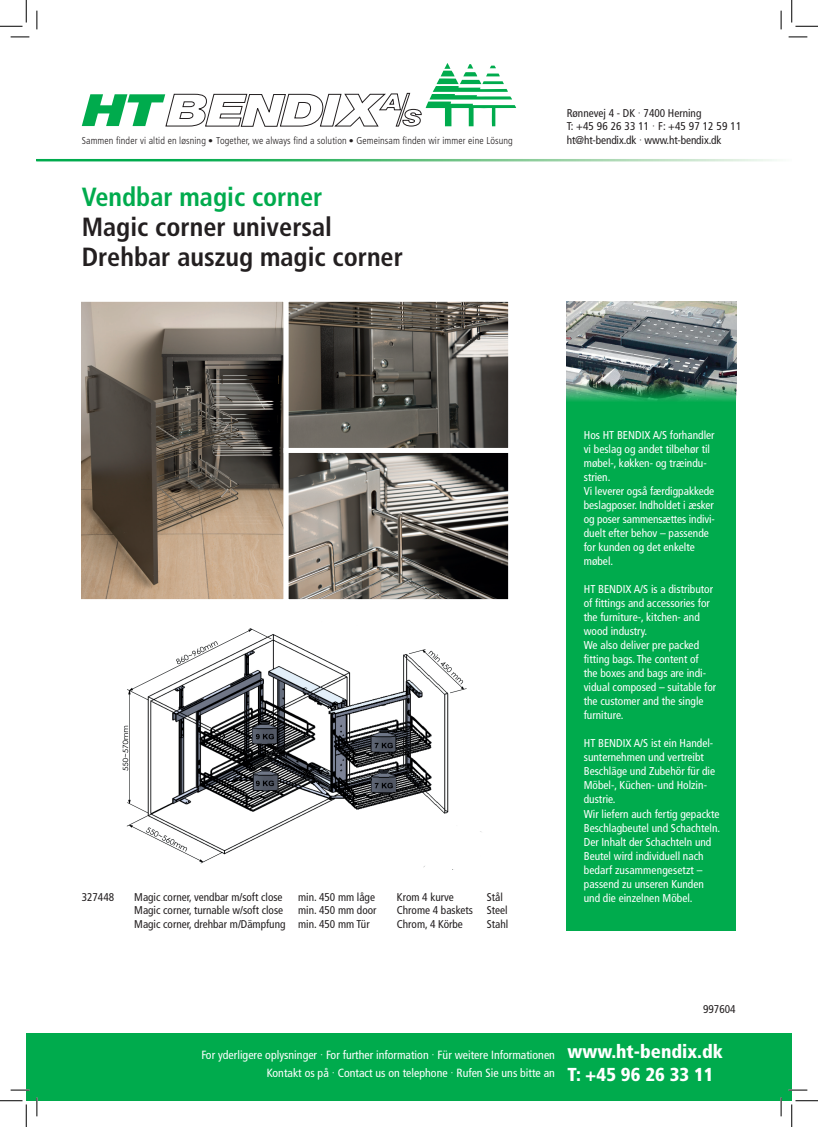
<style>
.page{position:relative;width:818px;height:1127px;background:#fff}
.page>*{position:absolute;margin:0;border:0;box-sizing:border-box;transform-origin:0 0}
.t1{font:700 condensed 26.25px "Frutiger LT Std";color:#231f20}
.t2{font:700 condensed 26.25px "Frutiger LT Std";color:#00ab4d}
.t3{font:900 condensed 18.75px "Frutiger LT Std";color:#fff}
.brød{font:condensed 11.88px "Frutiger LT Std";color:#fff}
.t4{font:condensed 11.38px/14px "Frutiger";color:#fff}
.brød-2{font:condensed 11.25px "Frutiger LT Std";color:#231f20}
.t5{font:300 condensed 10px "Frutiger LT Std";letter-spacing:.01em;color:#231f20}
</style>
<div class="page">
<img style="left:122px;top:628px;width:360px;height:240px">
<div style="left:26px;top:1032px;width:766px;height:68px;background:#00ab4d"></div>
<svg style="left:82px;top:63px;width:434px;height:64px"></svg>
<div style="left:567px;top:302px;width:169px;height:628px;background:#00ab4d"></div>
<img style="left:82px;top:303px;width:425px;height:295px">
<div style="left:76px;top:297px;width:213px;height:307px;border:5px solid #fff"></div>
<div style="left:284px;top:297px;width:229px;height:156px;border:5px solid #fff"></div>
<div style="left:284px;top:448px;width:229px;height:156px;border:5px solid #fff"></div>
<div style="left:36px;top:159px;width:756px;height:2px;border:1px solid #fff"></div>
<img style="left:567px;top:302px;width:169px;height:99px">
<svg style="left:11px;top:36px;width:18px;height:2px"></svg>
<svg style="left:788px;top:36px;width:19px;height:2px"></svg>
<svg style="left:11px;top:1089px;width:18px;height:1px"></svg>
<svg style="left:788px;top:1089px;width:19px;height:1px"></svg>
<svg style="left:36px;top:11px;width:2px;height:18px"></svg>
<svg style="left:36px;top:1097px;width:2px;height:18px"></svg>
<svg style="left:780px;top:11px;width:2px;height:18px"></svg>
<svg style="left:780px;top:1097px;width:2px;height:18px"></svg>
<svg style="left:0;top:0;width:27px;height:27px"></svg>
<svg style="left:0;top:1100px;width:27px;height:26px"></svg>
<svg style="left:791px;top:0;width:27px;height:27px"></svg>
<svg style="left:791px;top:1100px;width:27px;height:26px"></svg>
<p class="t5" style="left:82px;top:135px;width:432px">Sammen finder vi altid en løsning Together, we always find a solution Gemeinsam finden wir immer eine Lösung</p>
<p class="t2" style="left:82px;top:181px;width:242px">Vendbar magic corner</p>
<p class="t1" style="left:82px;top:211px;width:252px">Magic corner universal</p>
<p class="t1" style="left:82px;top:241px;width:323px">Drehbar auszug magic corner</p>
<p class="brød-2" style="left:567px;top:106px;width:136px">Rønnevej 4 - DK 7400 Herning</p>
<p class="brød-2" style="left:567px;top:119px;width:176px">T: +45 96 26 33 11 F: +45 97 12 59 11</p>
<p class="brød-2" style="left:567px;top:133px;width:156px">ht@ht-bendix.dk www.ht-bendix.dk</p>
<p class="brød-2" style="left:82px;top:890px;width:34px">327448</p>
<p class="brød-2" style="left:134px;top:890px;width:150px">Magic corner, vendbar m/soft close</p>
<p class="brød-2" style="left:298px;top:890px;width:78px">min. 450 mm låge</p>
<p class="brød-2" style="left:397px;top:890px;width:59px">Krom 4 kurve</p>
<p class="brød-2" style="left:487px;top:890px;width:18px">Stål</p>
<p class="brød-2" style="left:134px;top:903px;width:150px">Magic corner, turnable w/soft close</p>
<p class="brød-2" style="left:298px;top:903px;width:80px">min. 450 mm door</p>
<p class="brød-2" style="left:397px;top:903px;width:112px">Chrome 4 baskets Steel</p>
<p class="brød-2" style="left:134px;top:917px;width:237px">Magic corner, drehbar m/Dämpfung min. 450 mm Tür</p>
<p class="brød-2" style="left:397px;top:917px;width:68px">Chrom, 4 Körbe</p>
<p class="brød-2" style="left:487px;top:917px;width:23px">Stahl</p>
<p class="t4" style="left:584px;top:428px;width:133px">Hos HT BENDIX A/S forhandler vi beslag og andet tilbehør til møbel-, køkken- og træindu&shy;strien.<br>Vi leverer også færdigpakkede beslagposer. Indholdet i æsker og poser sammensættes indivi&shy;duelt efter behov – passende for kunden og det enkelte møbel.</p>
<p class="t4" style="left:584px;top:582px;width:134px">HT BENDIX A/S is a distributor of fittings and accessories for the furniture-, kitchen- and wood industry.<br>We also deliver pre packed fitting bags. The content of<br>the boxes and bags are indi&shy;vidual composed – suitable for the customer and the single furniture.</p>
<p class="t4" style="left:584px;top:736px;width:138px">HT BENDIX A/S ist ein Handel&shy;sunternehmen und vertreibt<br>Beschläge und Zubehör für die<br>Möbel-, Küchen- und Holzin&shy;dustrie.<br>Wir liefern auch fertig gepackte<br>Beschlagbeutel und Schachteln.<br>Der Inhalt der Schachteln und<br>Beutel wird individuell nach bedarf zusammengesetzt – passend zu unseren Kunden und die einzelnen Möbel.</p>
<p class="brød" style="left:201px;top:1047px;width:355px">For yderligere oplysninger For further information Für weitere Informationen</p>
<p class="brød" style="left:267px;top:1065px;width:290px">Kontakt os på Contact us on telephone Rufen Sie uns bitte an</p>
<p class="brød-2" style="left:703px;top:1002px;width:34px">997604</p>
<p class="t3" style="left:567px;top:1040px;width:157px">www.ht-bendix.dk</p>
<p class="t3" style="left:567px;top:1062px;width:147px">T: +45 96 26 33 11</p>
</div>
